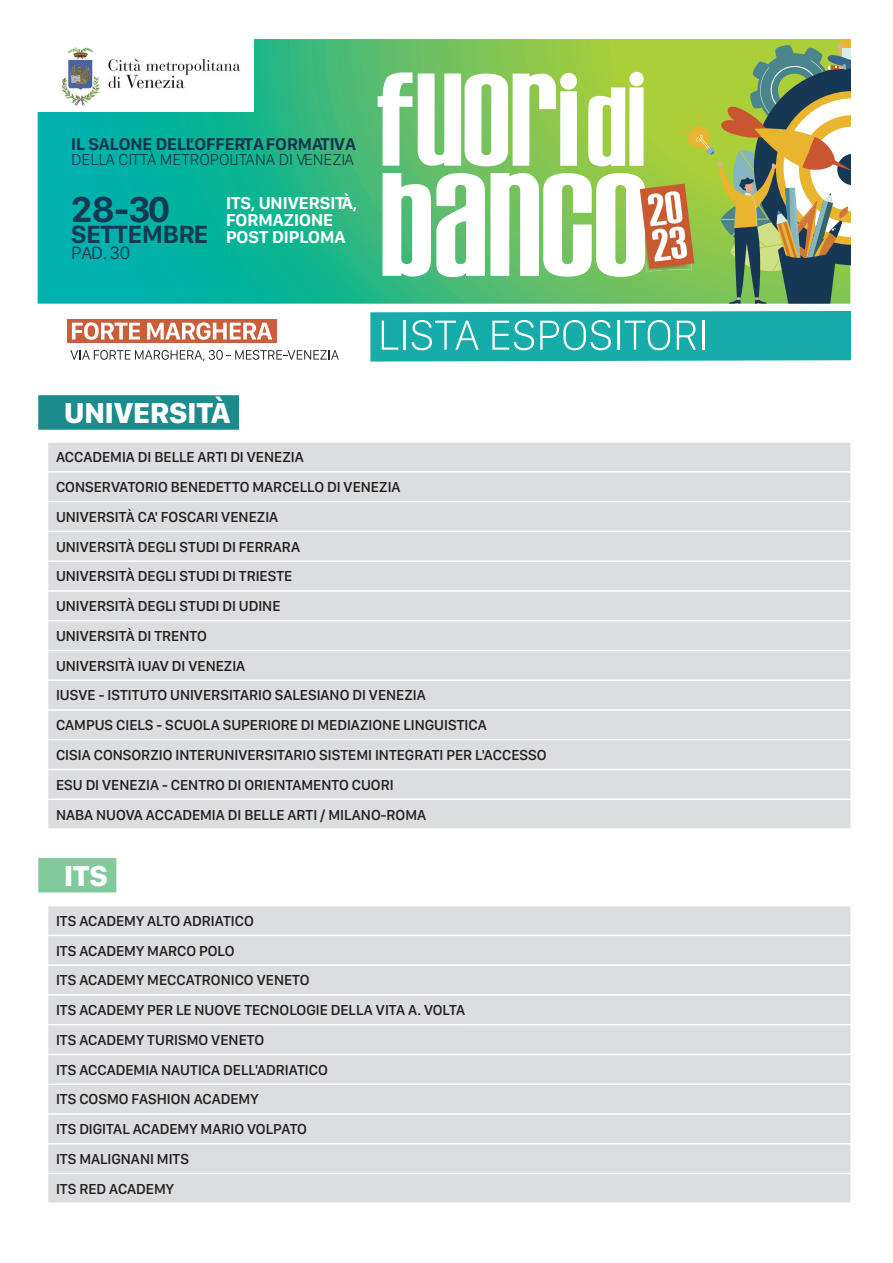
<style>
.page{position:relative;width:893px;height:1263px;background:#fff}
.page>*{position:absolute;margin:0;border:0;box-sizing:border-box;transform-origin:0 0}
.t1{font:46.8px/35.5px "Establo";color:#fff}
.t2{font:700 37.35px "San Francisco Display";color:#173851}
.t3{font:800 30px "San Francisco Display";color:#fff}
.t4{font:700 25.95px "San Francisco Display";color:#173851}
.t5{font:18.6px "San Francisco Display";color:#173851}
.t6{font:700 17.85px/16.8px "San Francisco Display";color:#fff}
.t7{font:700 17.7px "San Francisco Display";color:#13354c}
.t8{font:300 16.5px "San Francisco Display";color:#13354c}
.t9{font:500 15px/29.7px "SF Compact Display";color:#231f20}
</style>
<div class="page">
<div style="left:38px;top:395px;width:201px;height:35px;background:#1b8b8b"></div>
<div style="left:38px;top:858px;width:78px;height:34px;background:#80ca9c"></div>
<div style="left:48px;top:443px;width:802px;height:385px;background:#dcdddf"></div>
<hr style="left:47px;top:471px;width:805px;height:2px;background:#fff">
<hr style="left:47px;top:501px;width:805px;height:1px;background:#fff">
<hr style="left:47px;top:531px;width:805px;height:1px;background:#fff">
<hr style="left:47px;top:560px;width:805px;height:2px;background:#fff">
<hr style="left:47px;top:590px;width:805px;height:2px;background:#fff">
<hr style="left:47px;top:620px;width:805px;height:1px;background:#fff">
<hr style="left:47px;top:650px;width:805px;height:1px;background:#fff">
<hr style="left:47px;top:679px;width:805px;height:2px;background:#fff">
<hr style="left:47px;top:709px;width:805px;height:2px;background:#fff">
<hr style="left:47px;top:739px;width:805px;height:1px;background:#fff">
<hr style="left:47px;top:769px;width:805px;height:1px;background:#fff">
<hr style="left:47px;top:798px;width:805px;height:2px;background:#fff">
<div style="left:48px;top:906px;width:802px;height:296px;background:#dcdddf"></div>
<hr style="left:47px;top:935px;width:805px;height:1px;background:#fff">
<hr style="left:47px;top:964px;width:805px;height:2px;background:#fff">
<hr style="left:47px;top:994px;width:805px;height:2px;background:#fff">
<hr style="left:47px;top:1024px;width:805px;height:1px;background:#fff">
<hr style="left:47px;top:1054px;width:805px;height:1px;background:#fff">
<hr style="left:47px;top:1083px;width:805px;height:2px;background:#fff">
<hr style="left:47px;top:1113px;width:805px;height:2px;background:#fff">
<hr style="left:47px;top:1143px;width:805px;height:1px;background:#fff">
<hr style="left:47px;top:1173px;width:805px;height:1px;background:#fff">
<svg style="left:38px;top:39px;width:340px;height:265px;background:#13b495"></svg>
<div style="left:38px;top:35px;width:216px;height:77px;background:#fff"></div>
<img style="left:61px;top:47px;width:39px;height:59px">
<img style="left:108px;top:59px;width:133px;height:30px">
<div style="left:67px;top:319px;width:210px;height:24px;background:#cb5e3a"></div>
<svg style="left:72px;top:322px;width:68px;height:18px"></svg>
<svg style="left:147px;top:322px;width:125px;height:18px"></svg>
<svg style="left:70px;top:350px;width:269px;height:11px"></svg>
<svg style="left:378px;top:39px;width:472px;height:265px"></svg>
<svg style="left:370px;top:311px;width:481px;height:51px;background:#31b4b2"></svg>
<hr style="left:702px;top:321px;width:3px;height:29px;background:#fff">
<p class="t7" style="left:71px;top:133px;width:286px">IL SALONE DELL’OFFERTA FORMATIVA</p>
<p class="t8" style="left:71px;top:150px;width:284px">DELLA CITTÀ METROPOLITANA DI VENEZIA</p>
<h2 class="t2" style="left:71px;top:187px;width:100px">28-30</h2>
<h3 class="t4" style="left:71px;top:218px;width:139px">SETTEMBRE</h3>
<p class="t5" style="left:71px;top:241px;width:60px">PAD. 30</p>
<p class="t6" style="left:226px;top:197px;width:132px">ITS, UNIVERSITÀ,<br>FORMAZIONE<br>POST DIPLOMA</p>
<h3 class="t3" style="left:64px;top:395px;width:168px">UNIVERSITÀ</h3>
<p class="t9" style="left:56px;top:442px;width:492px">ACCADEMIA DI BELLE ARTI DI VENEZIA<br>CONSERVATORIO BENEDETTO MARCELLO DI VENEZIA<br>UNIVERSITÀ CA' FOSCARI VENEZIA<br>UNIVERSITÀ DEGLI STUDI DI FERRARA<br>UNIVERSITÀ DEGLI STUDI DI TRIESTE<br>UNIVERSITÀ DEGLI STUDI DI UDINE<br>UNIVERSITÀ DI TRENTO<br>UNIVERSITÀ IUAV DI VENEZIA<br>IUSVE - ISTITUTO UNIVERSITARIO SALESIANO DI VENEZIA<br>CAMPUS CIELS - SCUOLA SUPERIORE DI MEDIAZIONE LINGUISTICA<br>CISIA CONSORZIO INTERUNIVERSITARIO SISTEMI INTEGRATI PER L'ACCESSO ESU DI VENEZIA - CENTRO DI ORIENTAMENTO CUORI<br>NABA NUOVA ACCADEMIA DI BELLE ARTI / MILANO-ROMA</p>
<h3 class="t3" style="left:64px;top:857px;width:45px">ITS</h3>
<p class="t9" style="left:56px;top:905px;width:411px">ITS ACADEMY ALTO ADRIATICO<br>ITS ACADEMY MARCO POLO<br>ITS ACADEMY MECCATRONICO VENETO<br>ITS ACADEMY PER LE NUOVE TECNOLOGIE DELLA VITA A. VOLTA<br>ITS ACADEMY TURISMO VENETO<br>ITS ACCADEMIA NAUTICA DELL'ADRIATICO<br>ITS COSMO FASHION ACADEMY<br>ITS DIGITAL ACADEMY MARIO VOLPATO<br>ITS MALIGNANI MITS<br>ITS RED ACADEMY</p>
<h1 class="t1" style="left:646px;top:191px;width:36px;rotate:-7deg">20<br>23</h1>
</div>
